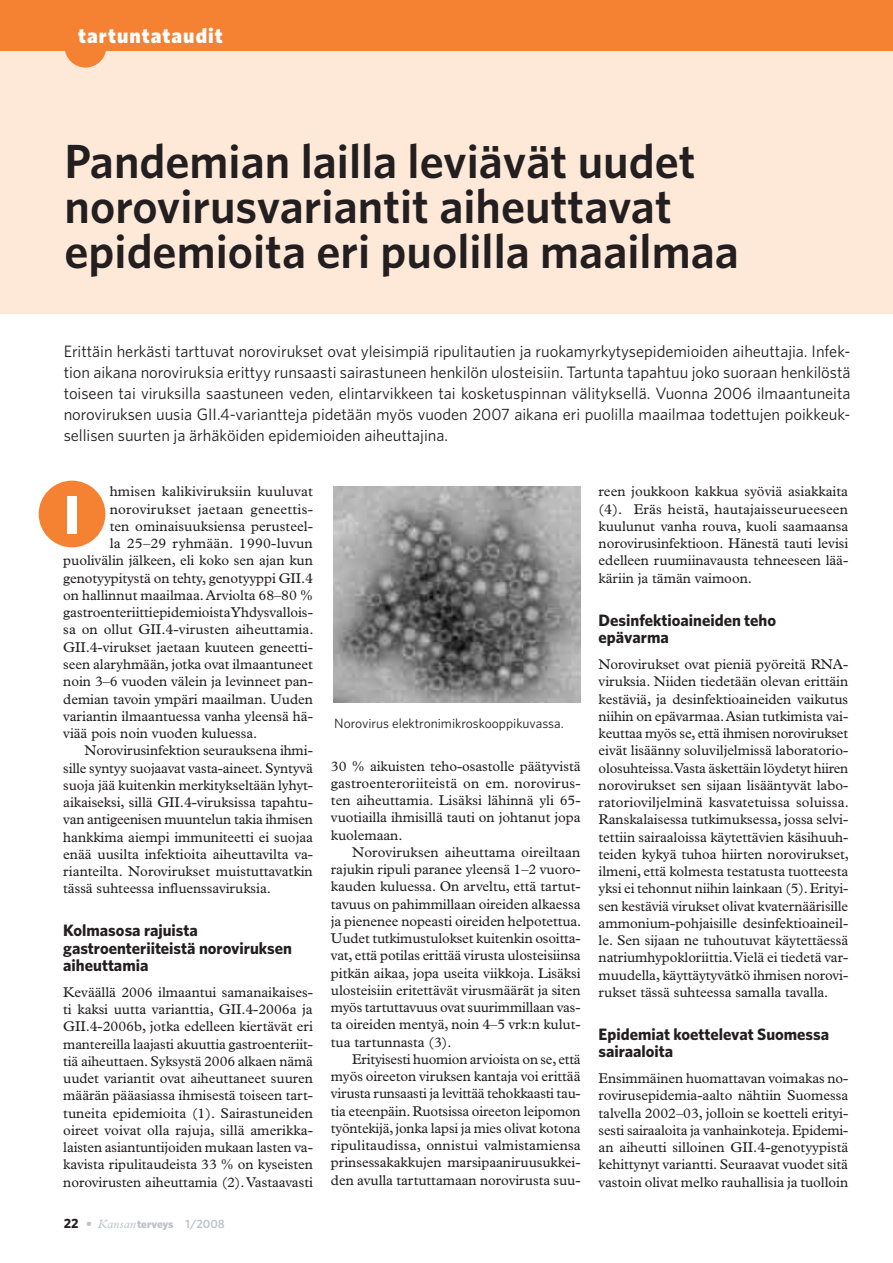
<style>
.page{position:relative;width:893px;height:1263px;background:#fff}
.page>*{position:absolute;margin:0;border:0;box-sizing:border-box;transform-origin:0 0}
.t1{font:700 54px "Whitney";color:#fff}
.t2{font:600 48px/45px "Whitney";color:#231f20}
.t3{font:900 21px "Whitney";letter-spacing:.05em;color:#fff}
.t4{font:16.5px/21px "Whitney";letter-spacing:-.005em;color:#231f20;text-align:justify}
.t5{font:700 16.5px/17.2px "Whitney";color:#231f20}
.t6{font:14.25px/17.2px "Plantin";letter-spacing:-.005em;color:#231f20;text-align:justify}
.t7{font:14.25px "Plantin";letter-spacing:.015em;color:#231f20}
.t8{font:13.5px "Whitney";color:#231f20}
.t9{font:900 11.25px "Whitney";letter-spacing:-.01em;color:#c0c4ca}
.s1{font-weight:700;font-size:13.5px;color:#231f20}
.s2{font-weight:700;font-size:12px}
.s3{font-family:"Plantin";font-weight:400;font-style:italic;font-size:12px}
.s4{font-weight:600;font-size:12px}
</style>
<div class="page">
<div style="left:0;top:51px;width:893px;height:263px;background:#fee9d8"></div>
<div style="left:65px;top:26px;width:41px;height:42px;background:#f48232;border-radius:50%"></div>
<div style="left:0;top:0;width:893px;height:51px;background:#f48232"></div>
<div style="left:39px;top:481px;width:66px;height:66px;background:#f48232;border-radius:50%"></div>
<img style="left:334px;top:486px;width:246px;height:217px">
<h3 class="t3" style="left:78px;top:23px;width:146px">tartuntataudit</h3>
<h2 class="t2" style="left:65px;top:137px;width:676px">Pandemian lailla leviävät uudet norovirusvariantit aiheuttavat epidemioita eri puolilla maailmaa</h2>
<p class="t4" style="left:64px;top:341px;width:788px">Erittäin herkästi tarttuvat norovirukset ovat yleisimpiä ripulitautien ja ruokamyrkytysepidemioiden aiheuttajia. Infek&shy;tion aikana noroviruksia erittyy runsaasti sairastuneen henkilön ulosteisiin. Tartunta tapahtuu joko suoraan henkilöstä toiseen tai viruksilla saastuneen veden, elintarvikkeen tai kosketuspinnan välityksellä. Vuonna 2006 ilmaantuneita noroviruksen uusia GII.4-variantteja pidetään myös vuoden 2007 aikana eri puolilla maailmaa todettujen poikkeuk&shy;sellisen suurten ja ärhäköiden epidemioiden aiheuttajina.</p>
<p class="t6" style="left:110px;top:483px;width:205px">hmisen kalikiviruksiin kuuluvat</p>
<p class="t7" style="left:110px;top:501px;width:205px">norovirukset jaetaan geneettis-</p>
<p class="t6" style="left:110px;top:518px;width:205px">ten ominaisuuksiensa perusteel-</p>
<p class="t6" style="left:110px;top:535px;width:205px">la 25–29 ryhmään. 1990-luvun</p>
<p class="t6" style="left:63px;top:552px;width:251px">puolivälin jälkeen, eli koko sen ajan kun</p>
<p class="t6" style="left:63px;top:569px;width:251px">genotyypitystä on tehty, genotyyppi GII.4</p>
<p class="t6" style="left:63px;top:587px;width:251px">on hallinnut maailmaa. Arviolta 68–80 %</p>
<p class="t6" style="left:63px;top:604px;width:251px">gastroenteriittiepidemioista Yhdysvallois-</p>
<p class="t6" style="left:63px;top:621px;width:252px">sa on ollut GII.4-virusten aiheuttamia.</p>
<p class="t6" style="left:63px;top:638px;width:251px">GII.4-virukset jaetaan kuuteen geneetti-</p>
<p class="t6" style="left:63px;top:656px;width:251px">seen alaryhmään, jotka ovat ilmaantuneet</p>
<p class="t6" style="left:63px;top:673px;width:251px">noin 3–6 vuoden välein ja levinneet pan-</p>
<p class="t6" style="left:63px;top:690px;width:251px">demian tavoin ympäri maailman. Uuden</p>
<p class="t6" style="left:63px;top:707px;width:251px">variantin ilmaantuessa vanha yleensä hä-</p>
<p class="t6" style="left:63px;top:725px;width:196px">viää pois noin vuoden kuluessa.</p>
<p class="t6" style="left:85px;top:742px;width:230px">Norovirusinfektion seurauksena ihmi-</p>
<p class="t6" style="left:63px;top:759px;width:251px">sille syntyy suojaavat vasta-aineet. Syntyvä</p>
<p class="t6" style="left:63px;top:776px;width:251px">suoja jää kuitenkin merkitykseltään lyhyt-</p>
<p class="t6" style="left:63px;top:794px;width:251px">aikaiseksi, sillä GII.4-viruksissa tapahtu-</p>
<p class="t6" style="left:63px;top:811px;width:251px">van antigeenisen muuntelun takia ihmisen</p>
<p class="t6" style="left:63px;top:828px;width:251px">hankkima aiempi immuniteetti ei suojaa</p>
<p class="t6" style="left:63px;top:845px;width:251px">enää uusilta infektioita aiheuttavilta va-</p>
<p class="t6" style="left:63px;top:863px;width:251px">rianteilta. Norovirukset muistuttavatkin</p>
<p class="t6" style="left:63px;top:880px;width:209px">tässä suhteessa influenssaviruksia.</p>
<p class="t5" style="left:63px;top:921px;width:230px">Kolmasosa rajuista gastroenteriiteistä noroviruksen aiheuttamia</p>
<p class="t6" style="left:63px;top:983px;width:251px">Keväällä 2006 ilmaantui samanaikaises&shy;ti kaksi uutta varianttia, GII.4-2006a ja GII.4-2006b, jotka edelleen kiertävät eri mantereilla laajasti akuuttia gastroenteriit&shy;tiä aiheuttaen. Syksystä 2006 alkaen nämä uudet variantit ovat aiheuttaneet suuren määrän pääasiassa ihmisestä toiseen tart&shy;tuneita epidemioita (1). Sairastuneiden oireet voivat olla rajuja, sillä amerikka&shy;laisten asiantuntijoiden mukaan lasten va&shy;kavista ripulitaudeista 33 % on kyseisten norovirusten aiheuttamia (2). Vastaavasti</p>
<h1 class="t1" style="left:64px;top:482px;width:18px">I</h1>
<p class="t9" style="left:64px;top:1217px;width:163px"><span class="s1">22</span> <span class="s2">•</span> <span class="s3">Kansan</span>terveys <span class="s4">1/2008</span></p>
<p class="t8" style="left:334px;top:715px;width:231px">Norovirus elektronimikroskooppikuvassa.</p>
<p class="t6" style="left:331px;top:757px;width:251px">30 % aikuisten teho-osastolle päätyvistä gastroenteroriiteistä on em. norovirus&shy;ten aiheuttamia. Lisäksi lähinnä yli 65- vuotiailla ihmisillä tauti on johtanut jopa kuolemaan.</p>
<p class="t6" style="left:331px;top:844px;width:252px;text-indent:21px">Noroviruksen aiheuttama oireiltaan rajukin ripuli paranee yleensä 1–2 vuoro&shy;kauden kuluessa. On arveltu, että tartut&shy;tavuus on pahimmillaan oireiden alkaessa ja pienenee nopeasti oireiden helpotettua.<br>Uudet tutkimustulokset kuitenkin osoitta&shy;vat, että potilas erittää virusta ulosteisiinsa pitkän aikaa, jopa useita viikkoja. Lisäksi ulosteisiin eritettävät virusmäärät ja siten myös tartuttavuus ovat suurimmillaan vas&shy;ta oireiden mentyä, noin 4–5 vrk:n kulut&shy;tua tartunnasta (3).</p>
<p class="t6" style="left:331px;top:1051px;width:251px;text-indent:21px">Erityisesti huomion arvioista on se, että myös oireeton viruksen kantaja voi erittää virusta runsaasti ja levittää tehokkaasti tau&shy;tia eteenpäin. Ruotsissa oireeton leipomon työntekijä, jonka lapsi ja mies olivat kotona ripulitaudissa, onnistui valmistamiensa prinsessakakkujen marsipaaniruusukkei&shy;den avulla tartuttamaan norovirusta suu-</p>
<p class="t6" style="left:599px;top:483px;width:251px">reen joukkoon kakkua syöviä asiakkaita (4). Eräs heistä, hautajaisseurueeseen kuulunut vanha rouva, kuoli saamaansa norovirusinfektioon. Hänestä tauti levisi edelleen ruumiinavausta tehneeseen lää&shy;käriin ja tämän vaimoon.</p>
<p class="t5" style="left:599px;top:611px;width:179px">Desinfektioaineiden teho epävarma</p>
<p class="t6" style="left:599px;top:656px;width:252px">Norovirukset ovat pieniä pyöreitä RNA&shy;viruksia. Niiden tiedetään olevan erittäin kestäviä, ja desinfektioaineiden vaikutus niihin on epävarmaa. Asian tutkimista vai&shy;keuttaa myös se, että ihmisen norovirukset eivät lisäänny soluviljelmissä laboratorio&shy;olosuhteissa. Vasta äskettäin löydetyt hiiren norovirukset sen sijaan lisääntyvät labo&shy;ratorioviljelminä kasvatetuissa soluissa.<br>Ranskalaisessa tutkimuksessa, jossa selvi&shy;tettiin sairaaloissa käytettävien käsihuuh&shy;teiden kykyä tuhoa hiirten norovirukset, ilmeni, että kolmesta testatusta tuotteesta yksi ei tehonnut niihin lainkaan (5). Erityi&shy;sen kestäviä virukset olivat kvaternäärisille ammonium-pohjaisille desinfektioaineil&shy;le. Sen sijaan ne tuhoutuvat käytettäessä natriumhypokloriittia. Vielä ei tiedetä var&shy;muudella, käyttäytyvätkö ihmisen norovi&shy;rukset tässä suhteessa samalla tavalla.</p>
<p class="t5" style="left:599px;top:1025px;width:232px">Epidemiat koettelevat Suomessa sairaaloita</p>
<p class="t6" style="left:599px;top:1070px;width:251px">Ensimmäinen huomattavan voimakas no&shy;rovirusepidemia-aalto nähtiin Suomessa talvella 2002–03, jolloin se koetteli erityi&shy;sesti sairaaloita ja vanhainkoteja. Epidemi&shy;an aiheutti silloinen GII.4-genotyypistä kehittynyt variantti. Seuraavat vuodet sitä vastoin olivat melko rauhallisia ja tuolloin</p>
</div>
